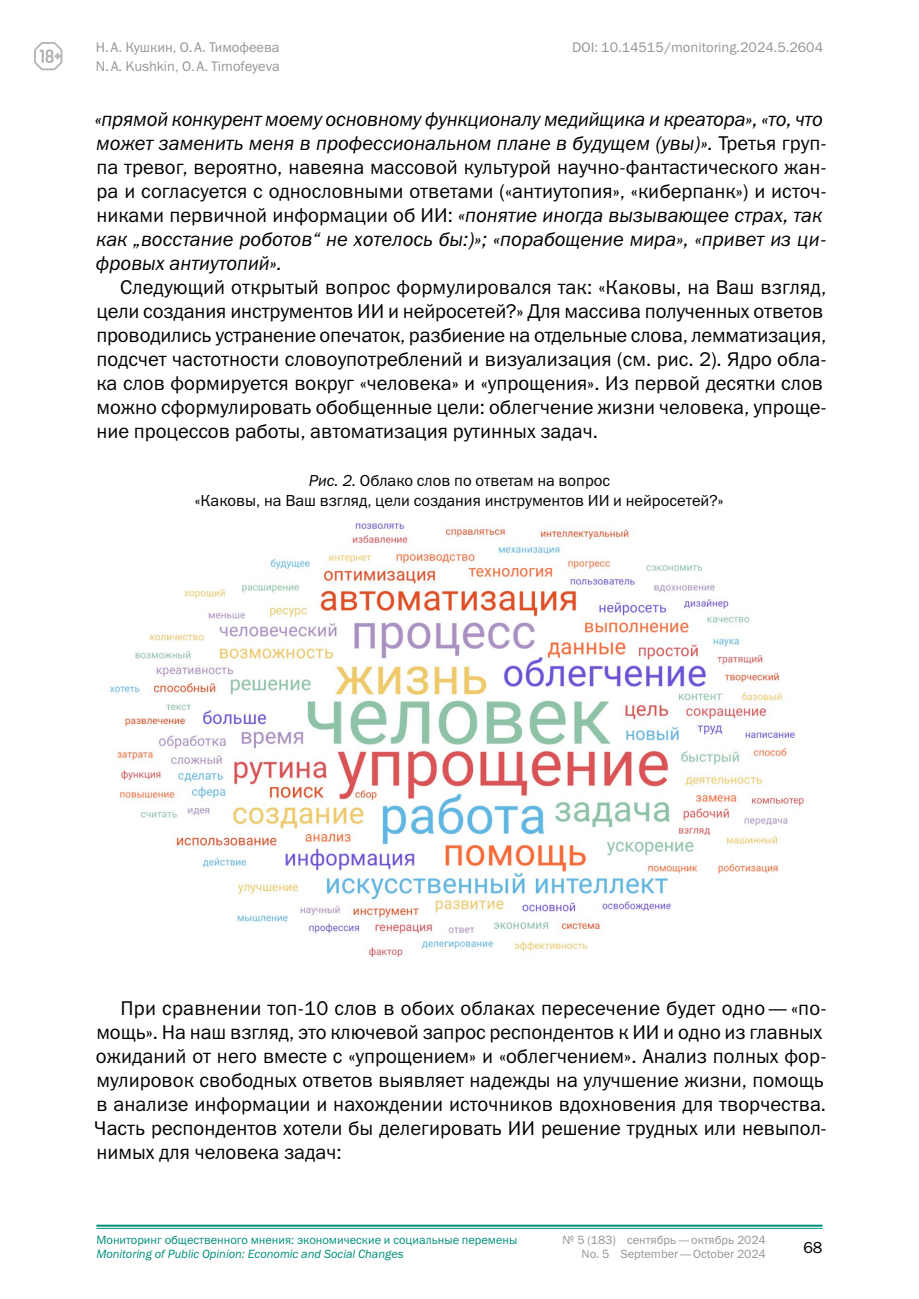
<style>
.page{position:relative;width:919px;height:1299px;background:#fff}
.page>*{position:absolute;margin:0;border:0;box-sizing:border-box;transform-origin:0 0}
.GENERAL_TEXT{font:20px/24px "Franklin Gothic ITC";color:#000}
.GENERAL_TEXT-2{font:italic 20px/24px "Franklin Gothic ITC";color:#000}
.Picture_number_and_t{font:16px/19.2px "Franklin Gothic ITC";color:#000;text-align:center}
.t1{font:14px "Franklin Gothic ITC";color:#959595}
.t2{font:12px "Franklin Gothic ITC";color:#008f7b}
.t3{font:12px "Franklin Gothic ITC";color:#959595}
.t4{font:italic 12px "Franklin Gothic ITC";color:#008f7b}
.s1{font-style:normal}
.s2{font-style:italic}
</style>
<div class="page">
<hr style="left:96px;top:1224px;width:726px;height:2px;background:#008f7b">
<hr style="left:96px;top:1227px;width:726px;height:1px;background:#008f7b">
<svg style="left:34px;top:42px;width:28px;height:28px"></svg>
<img style="left:110px;top:518px;width:694px;height:439px">
<p class="t1" style="left:96px;top:38px;width:185px">Н.А. Кушкин, О.А. Тимофеева</p>
<p class="t1" style="left:572px;top:38px;width:252px">DOI: 10.14515/monitoring.2024.5.2604</p>
<p class="t1" style="left:96px;top:57px;width:185px">N.A. Kushkin, O.A. Timofeyeva</p>
<p class="GENERAL_TEXT-2" style="left:95px;top:108px;width:734px">«прямой конкурент моему основному функционалу медийщика и креатора», «то, что может заменить меня в профессиональном плане в будущем (увы)». <span class="s1">Третья груп&shy;па тревог, вероятно, навеяна массовой культурой научно--фантастического жан&shy;ра и согласуется с однословными ответами («антиутопия», «киберпанк») и источ&shy;никами первичной информации об ИИ:</span> «понятие иногда вызывающее страх, так как „восстание роботов“ не хотелось бы:)»; «порабощение мира», «привет из ци&shy;фровых антиутопий».</p>
<p class="GENERAL_TEXT" style="left:96px;top:275px;width:731px;text-indent:24px">Следующий открытый вопрос формулировался так: «Каковы, на Ваш взгляд, цели создания инструментов ИИ и нейросетей?» Для массива полученных ответов проводились устранение опечаток, разбиение на отдельные слова, лемматизация, подсчет частотности словоупотреблений и визуализация (см. рис. 2). Ядро обла&shy;ка слов формируется вокруг «человека» и «упрощения». Из первой десятки слов можно сформулировать обобщенные цели: облегчение жизни человека, упроще&shy;ние процессов работы, автоматизация рутинных задач.</p>
<p class="Picture_number_and_t" style="left:195px;top:471px;width:530px"><span class="s2">Рис. 2.</span> Облако слов по ответам на вопрос<br>«Каковы, на Ваш взгляд, цели создания инструментов ИИ и нейросетей?»</p>
<p class="GENERAL_TEXT" style="left:94px;top:995px;width:733px;text-indent:26px">При сравнении топ‑10 слов в обоих облаках пересечение будет одно— «по&shy;мощь». На наш взгляд, это ключевой запрос респондентов к ИИ и одно из главных ожиданий от него вместе с «упрощением» и «облегчением». Анализ полных фор&shy;мулировок свободных ответов выявляет надежды на улучшение жизни, помощь в анализе информации и нахождении источников вдохновения для творчества.<br>Часть респондентов хотели бы делегировать ИИ решение трудных или невыпол&shy;нимых для человека задач:</p>
<p class="t2" style="left:96px;top:1232px;width:422px">Мониторинг общественного мнения: экономические и социальные перемены</p>
<p class="t3" style="left:562px;top:1232px;width:205px">№ 5 (183) сентябрь—октябрь 2024</p>
<p class="t4" style="left:96px;top:1247px;width:309px">Monitoring of Public Opinion: Economic and Social Changes</p>
<p class="t3" style="left:581px;top:1246px;width:186px">No. 5 September—October 2024</p>
<p class="Picture_number_and_t" style="left:803px;top:1237px;width:21px">68</p>
</div>
